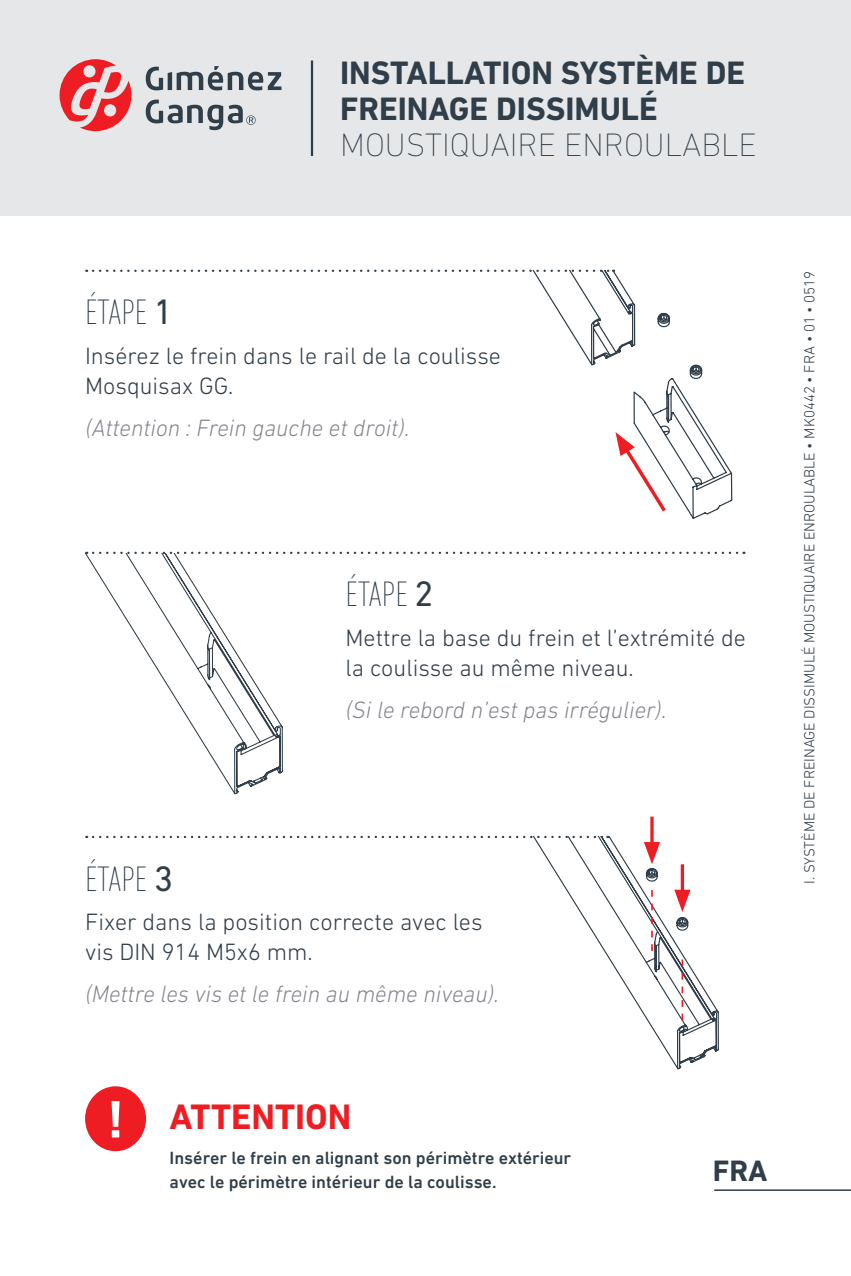
<style>
.page{position:relative;width:851px;height:1276px;background:#fff}
.page>*{position:absolute;margin:0;border:0;box-sizing:border-box;transform-origin:0 0}
.t1{font:700 53.4px "DIN Next LT Pro";color:#fff}
.Presentación_español{font:200 condensed 36px "DIN Next LT Pro";color:#303e49}
.t2{font:700 36px "DIN Next LT Pro";color:#ee1d23}
.t3{font:700 33px/36px "DIN Next LT Pro";color:#303e49}
.t4{font:700 30px "DIN Next LT Pro";color:#303e49}
.t5{font:300 24px/30px "DIN Next LT Pro";color:#303e49}
.t6{font:italic 300 24px "DIN Next LT Pro";color:#83858d}
.t7{font:500 18px/24px "DIN Next LT Pro";color:#303e49}
.t8{font:300 15px "DIN Next LT Pro";color:#303e49}
.s1{font-weight:200}
.s2{font-weight:400;font-stretch:normal}
</style>
<div class="page">
<div style="left:0;top:0;width:850px;height:215px;background:#e6e7e9"></div>
<svg style="left:533px;top:271px;width:200px;height:248px"></svg>
<svg style="left:615px;top:432px;width:54px;height:83px"></svg>
<svg style="left:467px;top:836px;width:252px;height:234px"></svg>
<svg style="left:680px;top:864px;width:4px;height:25px"></svg>
<svg style="left:674px;top:889px;width:16px;height:23px"></svg>
<svg style="left:681px;top:959px;width:2px;height:61px"></svg>
<hr style="left:650px;top:816px;width:3px;height:31px;background:#ee1d23">
<svg style="left:643px;top:842px;width:17px;height:22px"></svg>
<svg style="left:651px;top:890px;width:1px;height:61px"></svg>
<svg style="left:93px;top:270px;width:521px;height:2px"></svg>
<svg style="left:93px;top:836px;width:515px;height:2px"></svg>
<div style="left:85px;top:1086px;width:61px;height:65px;background:#ee1d23;border-radius:50%"></div>
<svg style="left:146px;top:66px;width:135px;height:25px"></svg>
<svg style="left:146px;top:100px;width:109px;height:30px"></svg>
<svg style="left:60px;top:59px;width:71px;height:72px"></svg>
<hr style="left:311px;top:60px;width:2px;height:96px;background:#303e49">
<hr style="left:714px;top:1189px;width:136px;height:2px;background:#303e49">
<svg style="left:85px;top:554px;width:198px;height:241px"></svg>
<svg style="left:93px;top:552px;width:651px;height:2px"></svg>
<p class="t3" style="left:340px;top:55px;width:418px">INSTALLATION SYSTÈME DE<br>FREINAGE DISSIMULÉ<br><span class="s1">MOUSTIQUAIRE ENROULABLE</span></p>
<p class="Presentación_español" style="left:85px;top:292px;width:90px">ÉTAPE <span class="s2">1</span></p>
<p class="t5" style="left:85px;top:341px;width:417px">Insérez le frein dans le rail de la coulisse<br>Mosquisax GG.</p>
<p class="t6" style="left:85px;top:414px;width:326px">(Attention : Frein gauche et droit).</p>
<p class="Presentación_español" style="left:345px;top:574px;width:90px">ÉTAPE <span class="s2">2</span></p>
<p class="t5" style="left:345px;top:623px;width:402px">Mettre la base du frein et l’extrémité de la coulisse au même niveau.</p>
<p class="t6" style="left:345px;top:696px;width:323px">(Si le rebord n’est pas irrégulier).</p>
<p class="Presentación_español" style="left:85px;top:858px;width:90px">ÉTAPE <span class="s2">3</span></p>
<p class="t5" style="left:85px;top:907px;width:399px">Fixer dans la position correcte avec les vis DIN 914 M5x6 mm.</p>
<p class="t6" style="left:85px;top:980px;width:415px">(Mettre les vis et le frein au même niveau).</p>
<p class="t8" style="left:800px;top:884px;width:614px;rotate:-90deg">I. SYSTÈME DE FREINAGE DISSIMULÉ MOUSTIQUAIRE ENROULABLE • MK0442 • FRA • 01 • 0519</p>
<p class="t1" style="left:107px;top:1088px;width:18px">!</p>
<p class="t2" style="left:170px;top:1095px;width:183px">ATTENTION</p>
<p class="t7" style="left:170px;top:1146px;width:403px">Insérer le frein en alignant son périmètre extérieur avec le périmètre intérieur de la coulisse.</p>
<p class="t4" style="left:712px;top:1152px;width:56px">FRA</p>
</div>
